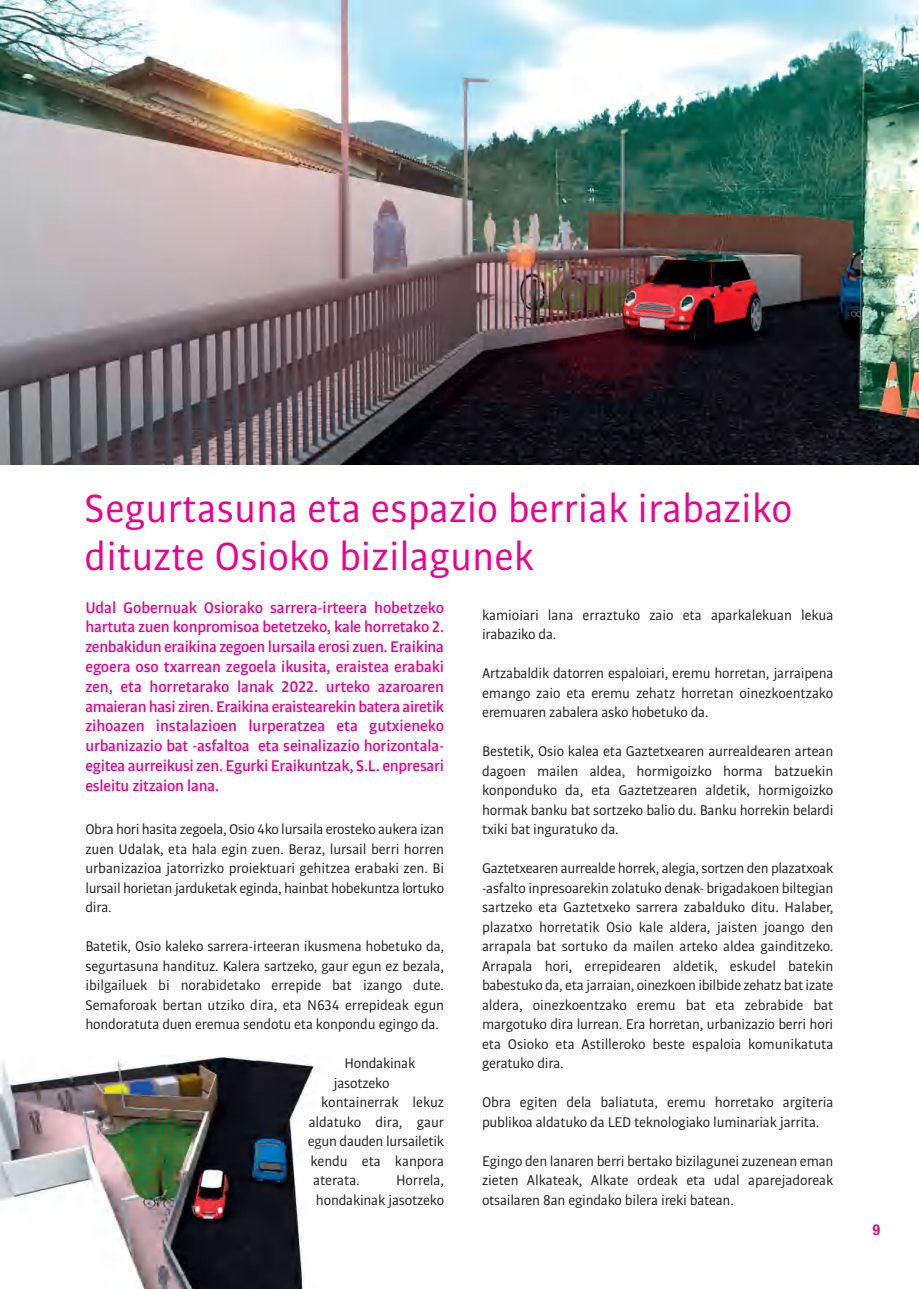
<style>
.page{position:relative;width:919px;height:1289px;background:#fff}
.page>*{position:absolute;margin:0;border:0;box-sizing:border-box;transform-origin:0 0}
.t1{font:42px/48px "Bulo";color:#ed028c}
.t2{font:500 16.5px/19.8px "Bulo";letter-spacing:-.015em;color:#ed028c;text-align:justify}
.t3{font:15px/19.5px "Bulo";letter-spacing:-.015em;color:#231f20;text-align:justify}
.t4{font:700 condensed 15px "Helvetica Neue";color:#ed028c}
</style>
<div class="page">
<img style="left:0;top:1056px;width:315px;height:232px">
<img style="left:0;top:0;width:918px;height:464px">
<h1 class="t1" style="left:85px;top:483px;width:709px">Segurtasuna eta espazio berriak irabaziko dituzte Osioko bizilagunek</h1>
<p class="t3" style="left:482px;top:604px;width:353px">kamioiari lana erraztuko zaio eta aparkalekuan lekua irabaziko da.</p>
<p class="t3" style="left:482px;top:663px;width:353px">Artzabaldik datorren espaloiari, eremu horretan, jarraipena emango zaio eta eremu zehatz horretan oinezkoentzako eremuaren zabalera asko hobetuko da.</p>
<p class="t3" style="left:482px;top:741px;width:353px">Bestetik, Osio kalea eta Gaztetxearen aurrealdearen artean dagoen mailen aldea, hormigoizko horma batzuekin konponduko da, eta Gaztetzearen aldetik, hormigoizko hormak banku bat sortzeko balio du. Banku horrekin belardi txiki bat inguratuko da.</p>
<p class="t3" style="left:482px;top:858px;width:353px">Gaztetxearen aurrealde horrek, alegia, sortzen den plazatxoak -asfalto inpresoarekin zolatuko denak- brigadakoen biltegian sartzeko eta Gaztetxeko sarrera zabalduko ditu. Halaber, plazatxo horretatik Osio kale aldera, jaisten joango den arrapala bat sortuko da mailen arteko aldea gainditzeko.<br>Arrapala hori, errepidearen aldetik, eskudel batekin babestuko da, eta jarraian, oinezkoen ibilbide zehatz bat izate aldera, oinezkoentzako eremu bat eta zebrabide bat margotuko dira lurrean. Era horretan, urbanizazio berri hori eta Osioko eta Astilleroko beste espaloia komunikatuta geratuko dira.</p>
<p class="t3" style="left:482px;top:1092px;width:353px">Obra egiten dela baliatuta, eremu horretako argiteria publikoa aldatuko da LED teknologiako luminariak jarrita.</p>
<p class="t3" style="left:482px;top:1150px;width:353px">Egingo den lanaren berri bertako bizilagunei zuzenean eman zieten Alkateak, Alkate ordeak eta udal aparejadoreak otsailaren 8an egindako bilera ireki batean.</p>
<p class="t2" style="left:85px;top:597px;width:360px">Udal Gobernuak Osiorako sarrera-irteera hobetzeko hartuta zuen konpromisoa betetzeko, kale horretako 2. zenbakidun eraikina zegoen lursaila erosi zuen. Eraikina egoera oso txarrean zegoela ikusita, eraistea erabaki zen, eta horretarako lanak 2022. urteko azaroaren amaieran hasi ziren. Eraikina eraistearekin batera airetik zihoazen instalazioen lurperatzea eta gutxieneko urbanizazio bat -asfaltoa eta seinalizazio horizontala&shy;egitea aurreikusi zen. Egurki Eraikuntzak, S.L. enpresari esleitu zitzaion lana.</p>
<p class="t3" style="left:85px;top:819px;width:360px">Obra hori hasita zegoela, Osio 4ko lursaila erosteko aukera izan zuen Udalak, eta hala egin zuen. Beraz, lursail berri horren urbanizazioa jatorrizko proiektuari gehitzea erabaki zen. Bi lursail horietan jarduketak eginda, hainbat hobekuntza lortuko dira.</p>
<p class="t3" style="left:85px;top:936px;width:360px">Batetik, Osio kaleko sarrera-irteeran ikusmena hobetuko da, segurtasuna handituz. Kalera sartzeko, gaur egun ez bezala, ibilgailuek bi norabidetako errepide bat izango dute.<br>Semaforoak bertan utziko dira, eta N634 errepideak egun hondoratuta duen eremua sendotu eta konpondu egingo da.</p>
<p class="t3" style="left:344px;top:1053px;width:72px">Hondakinak</p>
<p class="t3" style="left:334px;top:1072px;width:57px">jasotzeko</p>
<p class="t3" style="left:321px;top:1092px;width:124px">kontainerrak lekuz</p>
<p class="t3" style="left:308px;top:1111px;width:137px">aldatuko dira, gaur</p>
<p class="t3" style="left:308px;top:1131px;width:138px">egun dauden lursailetik</p>
<p class="t3" style="left:310px;top:1150px;width:135px">kendu eta kanpora</p>
<p class="t3" style="left:313px;top:1170px;width:48px">aterata.</p>
<p class="t3" style="left:316px;top:1170px;width:130px;text-align:right">Horrela,<br>hondakinak jasotzeko</p>
<p class="t4" style="left:872px;top:1217px;width:9px">9</p>
</div>
